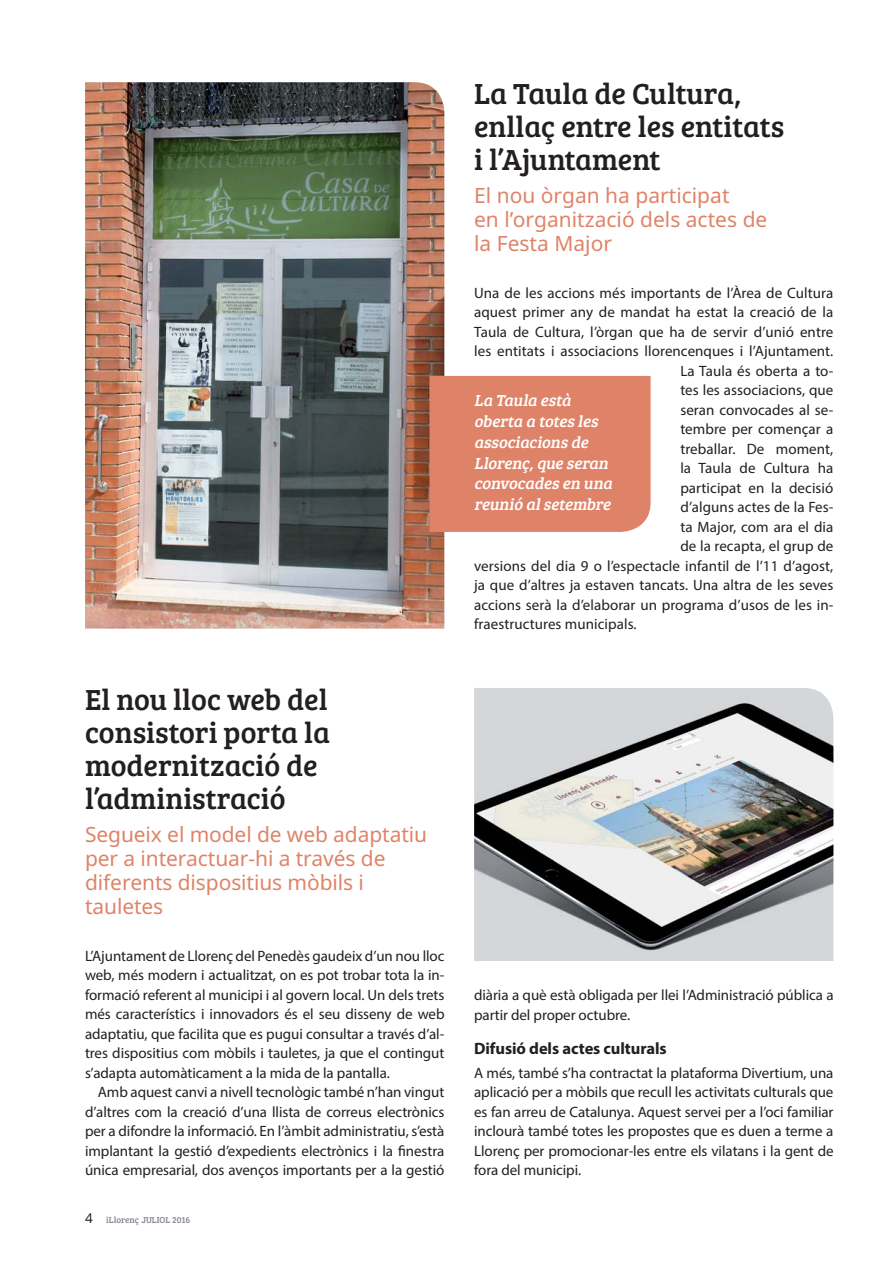
<style>
.page{position:relative;width:893px;height:1263px;background:#fff}
.page>*{position:absolute;margin:0;border:0;box-sizing:border-box;transform-origin:0 0}
.t1{font:30px/33px "Bree Serif";color:#231f20}
.t2{font:21px/24px "Noto Sans";letter-spacing:-.005em;color:#df8368}
.t3{font:italic 16.5px/20.7px "Bree Serif";color:#fff}
.t4{font:700 16.5px "Myriad Pro";letter-spacing:-.005em;color:#231f20}
.t5{font:15px/19.5px "Myriad Pro";letter-spacing:.005em;color:#231f20;text-align:justify}
.t6{font:9px "Bree Serif";color:#868893}
.s1{font-family:"Noto Sans";font-size:13.5px;color:#231f20}
</style>
<div class="page">
<img style="left:85px;top:82px;width:359px;height:547px">
<div style="left:429px;top:376px;width:222px;height:156px;background:#df8368"></div>
<img style="left:474px;top:688px;width:359px;height:273px">
<h1 class="t1" style="left:85px;top:685px;width:247px">El nou lloc web del consistori porta la modernització de l’administració</h1>
<h2 class="t2" style="left:85px;top:824px;width:344px">Segueix el model de web adaptatiu per a interactuar-hi a través de diferents dispositius mòbils i tauletes</h2>
<p class="t5" style="left:85px;top:947px;width:361px">L’Ajuntament de Llorenç del Penedès gaudeix d’un nou lloc web, més modern i actualitzat, on es pot trobar tota la in&shy;formació referent al municipi i al govern local. Un dels trets més característics i innovadors és el seu disseny de web adaptatiu, que facilita que es pugui consultar a través d’al&shy;tres dispositius com mòbils i tauletes, ja que el contingut s’adapta automàticament a la mida de la pantalla.</p>
<p class="t5" style="left:85px;top:1084px;width:361px;text-indent:13px">Amb aquest canvi a nivell tecnològic també n’han vingut d’altres com la creació d’una llista de correus electrònics per a difondre la informació. En l’àmbit administratiu, s’està implantant la gestió d’expedients electrònics i la finestra única empresarial, dos avenços importants per a la gestió</p>
<p class="t6" style="left:85px;top:1216px;width:107px"><span class="s1">4</span> iLlorenç JULIOL 2016</p>
<h1 class="t1" style="left:474px;top:79px;width:312px">La Taula de Cultura, enllaç entre les entitats i l’Ajuntament</h1>
<h2 class="t2" style="left:474px;top:185px;width:295px">El nou òrgan ha participat<br>en l’organització dels actes de la Festa Major</h2>
<p class="t5" style="left:474px;top:284px;width:361px">Una de les accions més importants de l’Àrea de Cultura</p>
<p class="t5" style="left:474px;top:304px;width:361px">aquest primer any de mandat ha estat la creació de la</p>
<p class="t5" style="left:474px;top:323px;width:361px">Taula de Cultura, l’òrgan que ha de servir d’unió entre</p>
<p class="t5" style="left:474px;top:343px;width:361px">les entitats i associacions llorencenques i l’Ajuntament.</p>
<p class="t5" style="left:680px;top:362px;width:155px">La Taula és oberta a to-</p>
<p class="t5" style="left:680px;top:382px;width:155px">tes les associacions, que</p>
<p class="t5" style="left:680px;top:401px;width:155px">seran convocades al se-</p>
<p class="t5" style="left:680px;top:421px;width:154px">tembre per començar a</p>
<p class="t5" style="left:680px;top:440px;width:155px">treballar. De moment,</p>
<p class="t5" style="left:680px;top:460px;width:155px">la Taula de Cultura ha</p>
<p class="t5" style="left:680px;top:479px;width:155px">participat en la decisió</p>
<p class="t5" style="left:680px;top:499px;width:155px">d’alguns actes de la Fes-</p>
<p class="t5" style="left:680px;top:518px;width:155px">ta Major, com ara el dia</p>
<p class="t5" style="left:680px;top:538px;width:155px">de la recapta, el grup de</p>
<p class="t5" style="left:474px;top:557px;width:361px">versions del dia 9 o l’espectacle infantil de l’11 d’agost,</p>
<p class="t5" style="left:474px;top:577px;width:361px">ja que d’altres ja estaven tancats. Una altra de les seves</p>
<p class="t5" style="left:474px;top:596px;width:361px">accions serà la d’elaborar un programa d’usos de les in-</p>
<p class="t5" style="left:474px;top:616px;width:164px">fraestructures municipals.</p>
<p class="t3" style="left:474px;top:392px;width:142px">La Taula està oberta a totes les associacions de<br>Llorenç,que seran convocades en una reunió al setembre</p>
<p class="t5" style="left:474px;top:987px;width:361px">diària a què està obligada per llei l’Administració pública a partir del proper octubre.</p>
<p class="t4" style="left:474px;top:1043px;width:194px">Difusió dels actes culturals</p>
<p class="t5" style="left:474px;top:1065px;width:361px">A més, també s’ha contractat la plataforma Divertium, una aplicació per a mòbils que recull les activitats culturals que es fan arreu de Catalunya. Aquest servei per a l’oci familiar inclourà també totes les propostes que es duen a terme a Llorenç per promocionar-les entre els vilatans i la gent de fora del municipi.</p>
</div>
